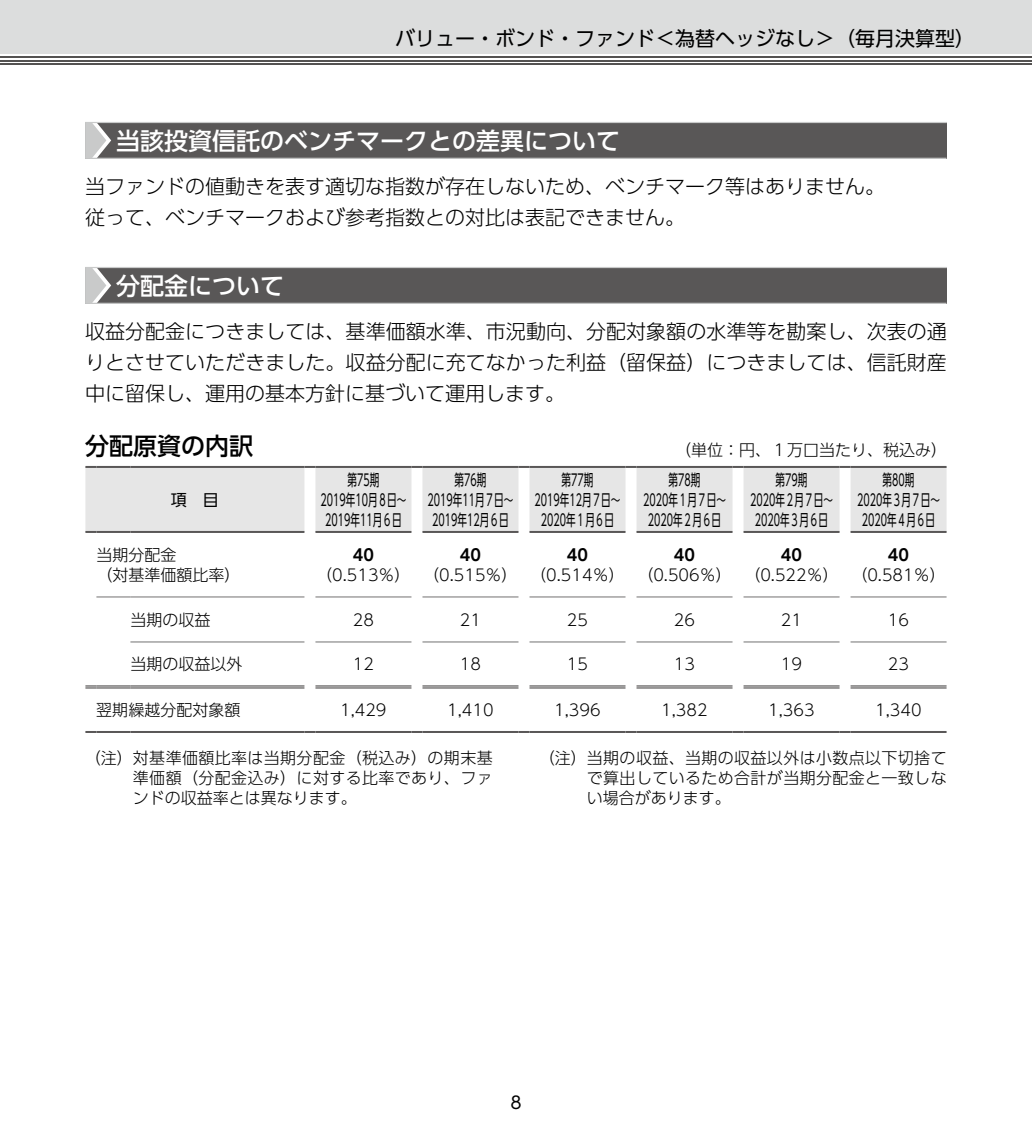
<style>
.page{position:relative;width:1032px;height:1134px;background:#fff}
.page>*{position:absolute;margin:0;border:0;box-sizing:border-box;transform-origin:0 0}
.t1{font:500 24px "UD Shin Go Pro";color:#fff}
.t2{font:500 24px "UD Shin Go Pro";color:#000}
.t3{font:300 20px/31px "UD Shin Go Pro";color:#000;text-align:justify}
.t4{font:20px "UD Shin Go Pro";color:#000}
.t5{font:17px "UD Shin Go Pro";color:#000}
.t6{font:300 16px/20px "UD Shin Go Pro";color:#000;text-align:justify}
.t7{font:16px/20px "UD Shin Go Pro";color:#000;text-align:center;scale:.6 1}
.t8{font:700 16px "UD Shin Go Pro De";color:#000}
.t9{font:16px "UD Shin Go Pro";color:#000}
</style>
<div class="page">
<div style="left:0;top:0;width:1032px;height:54px;background:#dcdddd"></div>
<hr style="left:0;top:63px;width:1032px;height:2px;background:#545251">
<hr style="left:0;top:60px;width:1032px;height:1px;background:#545251">
<hr style="left:0;top:56px;width:1032px;height:2px;background:#545251">
<div style="left:85px;top:267px;width:862px;height:36px;background:#595757"></div>
<hr style="left:85px;top:303px;width:861px;height:1px;background:#c9caca">
<hr style="left:85px;top:267px;width:862px;height:1px;background:#c9caca">
<svg style="left:85px;top:268px;width:26px;height:35px"></svg>
<div style="left:85px;top:122px;width:862px;height:36px;background:#595757"></div>
<hr style="left:85px;top:158px;width:861px;height:1px;background:#c9caca">
<hr style="left:85px;top:122px;width:862px;height:1px;background:#c9caca">
<svg style="left:85px;top:123px;width:26px;height:35px"></svg>
<svg style="left:85px;top:468px;width:861px;height:64px;background:#e7e7e7"></svg>
<hr style="left:315px;top:597px;width:96px;height:1px;background:#727171">
<hr style="left:422px;top:597px;width:96px;height:1px;background:#727171">
<hr style="left:529px;top:597px;width:96px;height:1px;background:#727171">
<hr style="left:636px;top:597px;width:96px;height:1px;background:#727171">
<hr style="left:743px;top:597px;width:96px;height:1px;background:#727171">
<hr style="left:850px;top:597px;width:96px;height:1px;background:#727171">
<hr style="left:315px;top:642px;width:96px;height:1px;background:#727171">
<hr style="left:422px;top:642px;width:96px;height:1px;background:#727171">
<hr style="left:529px;top:642px;width:96px;height:1px;background:#727171">
<hr style="left:636px;top:642px;width:96px;height:1px;background:#727171">
<hr style="left:743px;top:642px;width:96px;height:1px;background:#727171">
<hr style="left:850px;top:642px;width:96px;height:1px;background:#727171">
<hr style="left:130px;top:597px;width:174px;height:1px;background:#727171">
<hr style="left:130px;top:642px;width:174px;height:1px;background:#727171">
<svg style="left:85px;top:466px;width:11px;height:2px"></svg>
<hr style="left:96px;top:466px;width:34px;height:2px;background:#595757">
<hr style="left:130px;top:466px;width:174px;height:2px;background:#595757">
<svg style="left:304px;top:466px;width:11px;height:2px"></svg>
<hr style="left:315px;top:466px;width:96px;height:2px;background:#595757">
<svg style="left:411px;top:466px;width:11px;height:2px"></svg>
<hr style="left:422px;top:466px;width:96px;height:2px;background:#595757">
<svg style="left:518px;top:466px;width:11px;height:2px"></svg>
<hr style="left:529px;top:466px;width:96px;height:2px;background:#595757">
<svg style="left:625px;top:466px;width:11px;height:2px"></svg>
<hr style="left:636px;top:466px;width:96px;height:2px;background:#595757">
<svg style="left:732px;top:466px;width:11px;height:2px"></svg>
<hr style="left:743px;top:466px;width:96px;height:2px;background:#595757">
<svg style="left:839px;top:466px;width:11px;height:2px"></svg>
<hr style="left:850px;top:466px;width:96px;height:2px;background:#595757">
<hr style="left:96px;top:597px;width:34px;height:1px;background:#727171">
<svg style="left:85px;top:531px;width:11px;height:2px"></svg>
<hr style="left:96px;top:531px;width:34px;height:2px;background:#595757">
<hr style="left:130px;top:531px;width:174px;height:2px;background:#595757">
<hr style="left:315px;top:531px;width:96px;height:2px;background:#595757">
<hr style="left:422px;top:531px;width:96px;height:2px;background:#595757">
<hr style="left:529px;top:531px;width:96px;height:2px;background:#595757">
<hr style="left:636px;top:531px;width:96px;height:2px;background:#595757">
<hr style="left:743px;top:531px;width:96px;height:2px;background:#595757">
<hr style="left:850px;top:531px;width:96px;height:2px;background:#595757">
<svg style="left:85px;top:731px;width:11px;height:2px"></svg>
<hr style="left:96px;top:731px;width:34px;height:2px;background:#595757">
<hr style="left:130px;top:731px;width:174px;height:2px;background:#595757">
<svg style="left:304px;top:731px;width:11px;height:2px"></svg>
<hr style="left:315px;top:731px;width:96px;height:2px;background:#595757">
<svg style="left:411px;top:731px;width:11px;height:2px"></svg>
<hr style="left:422px;top:731px;width:96px;height:2px;background:#595757">
<svg style="left:518px;top:731px;width:11px;height:2px"></svg>
<hr style="left:529px;top:731px;width:96px;height:2px;background:#595757">
<svg style="left:625px;top:731px;width:11px;height:2px"></svg>
<hr style="left:636px;top:731px;width:96px;height:2px;background:#595757">
<svg style="left:732px;top:731px;width:11px;height:2px"></svg>
<hr style="left:743px;top:731px;width:96px;height:2px;background:#595757">
<svg style="left:839px;top:731px;width:11px;height:2px"></svg>
<hr style="left:850px;top:731px;width:96px;height:2px;background:#595757">
<svg style="left:85px;top:685px;width:11px;height:3px"></svg>
<hr style="left:96px;top:685px;width:34px;height:1px;background:#595757">
<hr style="left:96px;top:687px;width:34px;height:1px;background:#595757">
<hr style="left:130px;top:685px;width:174px;height:1px;background:#595757">
<hr style="left:130px;top:687px;width:174px;height:1px;background:#595757">
<hr style="left:315px;top:685px;width:96px;height:1px;background:#595757">
<hr style="left:315px;top:687px;width:96px;height:1px;background:#595757">
<hr style="left:422px;top:685px;width:96px;height:1px;background:#595757">
<hr style="left:422px;top:687px;width:96px;height:1px;background:#595757">
<hr style="left:529px;top:685px;width:96px;height:1px;background:#595757">
<hr style="left:529px;top:687px;width:96px;height:1px;background:#595757">
<hr style="left:636px;top:685px;width:96px;height:1px;background:#595757">
<hr style="left:636px;top:687px;width:96px;height:1px;background:#595757">
<hr style="left:743px;top:685px;width:96px;height:1px;background:#595757">
<hr style="left:743px;top:687px;width:96px;height:1px;background:#595757">
<hr style="left:850px;top:685px;width:96px;height:1px;background:#595757">
<hr style="left:850px;top:687px;width:96px;height:1px;background:#595757">
<p class="t4" style="left:395px;top:22px;width:581px">バリュー・ボンド・ファンド＜為替ヘッジなし＞（毎月決算型）</p>
<h1 class="t1" style="left:116px;top:121px;width:505px">当該投資信託のベンチマークとの差異について</h1>
<p class="t3" style="left:85px;top:170px;width:801px">当ファンドの値動きを表す適切な指数が存在しないため、ベンチマーク等はありません。従って、ベンチマークおよび参考指数との対比は表記できません。</p>
<h1 class="t1" style="left:116px;top:266px;width:169px">分配金について</h1>
<p class="t3" style="left:85px;top:315px;width:863px">収益分配金につきましては、基準価額水準、市況動向、分配対象額の水準等を勘案し、次表の通りとさせていただきました。収益分配に充てなかった利益（留保益）につきましては、信託財産中に留保し、運用の基本方針に基づいて運用します。</p>
<h1 class="t2" style="left:85px;top:426px;width:169px">分配原資の内訳</h1>
<p class="t6" style="left:675px;top:439px;width:273px">（単位：円、１万口当たり、税込み）</p>
<p class="t9" style="left:171px;top:486px;width:50px">項　目</p>
<p class="t7" style="left:320px;top:469px;width:145px">第75期<br>2019年10月８日～<br>2019年11月６日</p>
<p class="t7" style="left:427px;top:469px;width:145px">第76期<br>2019年11月７日～<br>2019年12月６日</p>
<p class="t7" style="left:534px;top:469px;width:145px">第77期<br>2019年12月７日～<br>2020年１月６日</p>
<p class="t7" style="left:643px;top:469px;width:140px">第78期<br>2020年１月７日～<br>2020年２月６日</p>
<p class="t7" style="left:750px;top:469px;width:140px">第79期<br>2020年２月７日～<br>2020年３月６日</p>
<p class="t7" style="left:857px;top:469px;width:140px">第80期<br>2020年３月７日～<br>2020年４月６日</p>
<p class="t6" style="left:96px;top:544px;width:146px">当期分配金<br>（対基準価額比率）</p>
<p class="t8" style="left:353px;top:542px;width:23px">40</p>
<p class="t6" style="left:316px;top:564px;width:96px">（0.513％）</p>
<p class="t8" style="left:460px;top:542px;width:23px">40</p>
<p class="t6" style="left:423px;top:564px;width:96px">（0.515％）</p>
<p class="t8" style="left:567px;top:542px;width:23px">40</p>
<p class="t6" style="left:530px;top:564px;width:96px">（0.514％）</p>
<p class="t8" style="left:674px;top:542px;width:23px">40</p>
<p class="t6" style="left:637px;top:564px;width:96px">（0.506％）</p>
<p class="t8" style="left:781px;top:542px;width:23px">40</p>
<p class="t6" style="left:744px;top:564px;width:96px">（0.522％）</p>
<p class="t8" style="left:888px;top:542px;width:23px">40</p>
<p class="t6" style="left:851px;top:564px;width:96px">（0.581％）</p>
<p class="t6" style="left:130px;top:609px;width:82px">当期の収益</p>
<p class="t6" style="left:353px;top:609px;width:23px">28</p>
<p class="t6" style="left:460px;top:609px;width:23px">21</p>
<p class="t6" style="left:567px;top:609px;width:23px">25</p>
<p class="t6" style="left:674px;top:609px;width:23px">26</p>
<p class="t6" style="left:781px;top:609px;width:23px">21</p>
<p class="t6" style="left:888px;top:609px;width:23px">16</p>
<p class="t6" style="left:130px;top:653px;width:114px">当期の収益以外</p>
<p class="t6" style="left:353px;top:653px;width:23px">12</p>
<p class="t6" style="left:460px;top:653px;width:23px">18</p>
<p class="t6" style="left:567px;top:653px;width:23px">15</p>
<p class="t6" style="left:674px;top:653px;width:23px">13</p>
<p class="t6" style="left:781px;top:653px;width:23px">19</p>
<p class="t6" style="left:888px;top:653px;width:23px">23</p>
<p class="t6" style="left:96px;top:699px;width:146px">翌期繰越分配対象額</p>
<p class="t6" style="left:340px;top:699px;width:48px">1,429</p>
<p class="t6" style="left:447px;top:699px;width:48px">1,410</p>
<p class="t6" style="left:554px;top:699px;width:48px">1,396</p>
<p class="t6" style="left:661px;top:699px;width:48px">1,382</p>
<p class="t6" style="left:768px;top:699px;width:48px">1,363</p>
<p class="t6" style="left:875px;top:699px;width:48px">1,340</p>
<p class="t6" style="left:133px;top:747px;width:361px;text-indent:-48px">（注）対基準価額比率は当期分配金（税込み）の期末基準価額（分配金込み）に対する比率であり、ファンドの収益率とは異なります。</p>
<p class="t6" style="left:587px;top:747px;width:361px;text-indent:-48px">（注）当期の収益、当期の収益以外は小数点以下切捨てで算出しているため合計が当期分配金と一致しない場合があります。</p>
<p class="t5" style="left:510px;top:1089px;width:13px">8</p>
</div>
